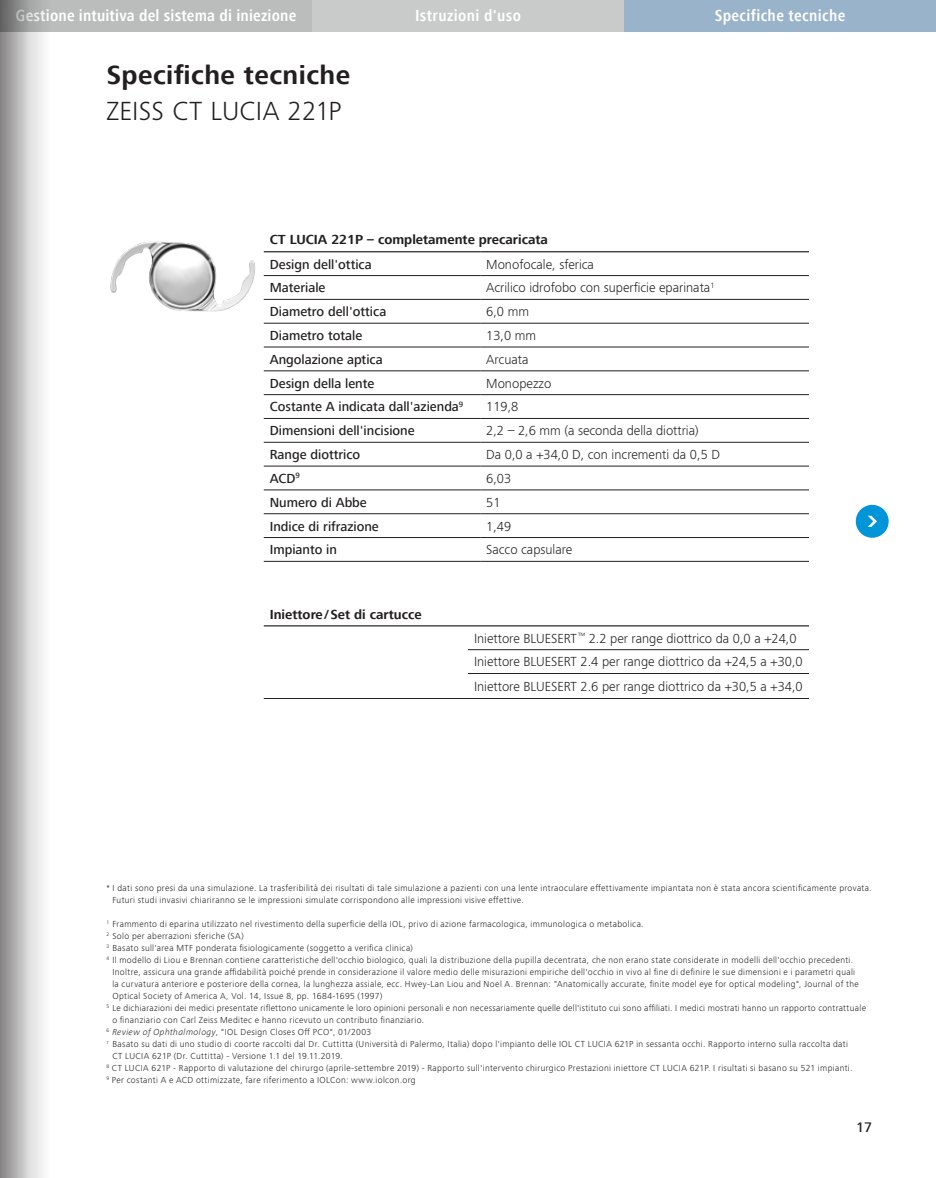
<style>
.page{position:relative;width:936px;height:1178px;background:#fff}
.page>*{position:absolute;margin:0;border:0;box-sizing:border-box;transform-origin:0 0}
.t1{font:700 27px "ZEISS Frutiger Next W1 G";letter-spacing:.015em;color:#231f20}
.t2{font:300 27px "ZEISS Frutiger Next W1 G";letter-spacing:.005em;color:#231f20}
.t3{font:700 condensed 16.5px "ZEISS Frutiger Next W1 G";letter-spacing:.015em;color:#fff}
.t4{font:500 14.25px "ZEISS Frutiger Next W1 G";color:#231f20}
.t5{font:300 13.5px/24.2px "ZEISS Frutiger Next W1 G";color:#231f20}
.t6{font:500 13.5px "ZEISS Frutiger Next W1 G";color:#231f20}
.t7{font:700 13.5px "ZEISS Frutiger Next W1 G";color:#231f20}
.t8{font:300 9px/12px "ZEISS Frutiger Next W1 G";letter-spacing:.04em;color:#231f20}
.s1{font-style:italic}
</style>
<div class="page">
<div style="left:624px;top:0;width:311px;height:32px;background:#99b3cb"></div>
<div style="left:0;top:0;width:624px;height:32px;background:linear-gradient(to bottom,#c3c4c4,#c3c4c4)"></div>
<div style="left:855px;top:505px;width:33px;height:33px;background:#0095d9;border-radius:50%"></div>
<svg style="left:868px;top:516px;width:8px;height:11px"></svg>
<img style="left:110px;top:241px;width:145px;height:71px">
<hr style="left:264px;top:275px;width:216px;height:1px;background:#231f20">
<hr style="left:480px;top:275px;width:370px;height:1px;background:#231f20">
<hr style="left:264px;top:299px;width:216px;height:1px;background:#231f20">
<hr style="left:480px;top:299px;width:370px;height:1px;background:#231f20">
<hr style="left:264px;top:251px;width:216px;height:1px;background:#231f20">
<hr style="left:480px;top:251px;width:370px;height:1px;background:#231f20">
<hr style="left:264px;top:323px;width:216px;height:1px;background:#231f20">
<hr style="left:480px;top:323px;width:370px;height:1px;background:#231f20">
<hr style="left:264px;top:347px;width:216px;height:1px;background:#231f20">
<hr style="left:480px;top:347px;width:370px;height:1px;background:#231f20">
<hr style="left:264px;top:371px;width:216px;height:1px;background:#231f20">
<hr style="left:480px;top:371px;width:370px;height:1px;background:#231f20">
<hr style="left:264px;top:394px;width:216px;height:1px;background:#231f20">
<hr style="left:480px;top:394px;width:370px;height:1px;background:#231f20">
<hr style="left:264px;top:418px;width:216px;height:1px;background:#231f20">
<hr style="left:480px;top:418px;width:370px;height:1px;background:#231f20">
<hr style="left:264px;top:442px;width:216px;height:1px;background:#231f20">
<hr style="left:480px;top:442px;width:370px;height:1px;background:#231f20">
<hr style="left:264px;top:466px;width:216px;height:1px;background:#231f20">
<hr style="left:480px;top:466px;width:370px;height:1px;background:#231f20">
<hr style="left:264px;top:490px;width:216px;height:1px;background:#231f20">
<hr style="left:480px;top:490px;width:370px;height:1px;background:#231f20">
<hr style="left:264px;top:513px;width:216px;height:1px;background:#231f20">
<hr style="left:480px;top:513px;width:370px;height:1px;background:#231f20">
<hr style="left:264px;top:537px;width:216px;height:1px;background:#231f20">
<hr style="left:480px;top:537px;width:370px;height:1px;background:#231f20">
<hr style="left:264px;top:561px;width:216px;height:1px;background:#231f20">
<hr style="left:480px;top:561px;width:370px;height:1px;background:#231f20">
<hr style="left:264px;top:698px;width:204px;height:1px;background:#231f20">
<hr style="left:468px;top:649px;width:370px;height:1px;background:#231f20">
<hr style="left:468px;top:673px;width:370px;height:1px;background:#231f20">
<hr style="left:468px;top:698px;width:370px;height:1px;background:#231f20">
<hr style="left:264px;top:625px;width:204px;height:1px;background:#231f20">
<hr style="left:468px;top:625px;width:370px;height:1px;background:#231f20">
<div style="left:809px;top:213px;width:42px;height:503px;background:#fff"></div>
<svg style="left:38px;top:0;width:27px;height:1178px"></svg>
<div style="left:0;top:0;width:38px;height:1178px;background:linear-gradient(to right,#858383,#f0f0f0)"></div>
<h2 class="t3" style="left:16px;top:6px;width:282px">Gestione intuitiva del sistema di iniezione</h2>
<h2 class="t3" style="left:415px;top:6px;width:107px">Istruzioni d'uso</h2>
<h2 class="t3" style="left:714px;top:6px;width:132px">Specifiche tecniche</h2>
<h1 class="t1" style="left:106px;top:60px;width:245px">Specifiche tecniche</h1>
<h1 class="t2" style="left:106px;top:92px;width:236px">ZEISS CT LUCIA 221P</h1>
<h3 class="t7" style="left:270px;top:232px;width:280px">CT LUCIA 221P – completamente precaricata</h3>
<h3 class="t6" style="left:270px;top:256px;width:103px">Design dell'ottica</h3>
<h3 class="t5" style="left:486px;top:251px;width:109px">Monofocale, sferica</h3>
<h3 class="t6" style="left:270px;top:280px;width:57px">Materiale</h3>
<h3 class="t5" style="left:486px;top:275px;width:230px">Acrilico idrofobo con superficie eparinata<sup>1</sup></h3>
<h3 class="t6" style="left:270px;top:304px;width:118px">Diametro dell'ottica</h3>
<h3 class="t5" style="left:486px;top:299px;width:44px">6,0 mm</h3>
<h3 class="t6" style="left:270px;top:328px;width:94px">Diametro totale</h3>
<h3 class="t5" style="left:486px;top:323px;width:52px">13,0 mm</h3>
<h3 class="t6" style="left:270px;top:352px;width:114px">Angolazione aptica</h3>
<h3 class="t5" style="left:486px;top:346px;width:44px">Arcuata</h3>
<h3 class="t6" style="left:270px;top:375px;width:106px">Design della lente</h3>
<h3 class="t5" style="left:486px;top:370px;width:67px">Monopezzo</h3>
<h3 class="t6" style="left:270px;top:399px;width:195px">Costante A indicata dall'azienda<sup>9</sup></h3>
<h3 class="t5" style="left:486px;top:394px;width:34px">119,8</h3>
<h3 class="t6" style="left:270px;top:423px;width:146px">Dimensioni dell'incisione</h3>
<h3 class="t5" style="left:486px;top:418px;width:214px">2,2 – 2,6 mm (a seconda della diottria)</h3>
<h3 class="t6" style="left:270px;top:447px;width:92px">Range diottrico</h3>
<h3 class="t5" style="left:486px;top:442px;width:235px">Da 0,0 a +34,0 D, con incrementi da 0,5 D</h3>
<h3 class="t6" style="left:270px;top:471px;width:32px">ACD<sup>9</sup></h3>
<h3 class="t5" style="left:486px;top:466px;width:27px">6,03</h3>
<h3 class="t6" style="left:270px;top:494px;width:98px">Numero di Abbe</h3>
<h3 class="t5" style="left:486px;top:489px;width:16px">51</h3>
<h3 class="t6" style="left:270px;top:518px;width:110px">Indice di rifrazione</h3>
<h3 class="t5" style="left:486px;top:513px;width:27px">1,49</h3>
<h3 class="t6" style="left:270px;top:542px;width:69px">Impianto in</h3>
<h3 class="t5" style="left:486px;top:537px;width:88px">Sacco capsulare</h3>
<h3 class="t7" style="left:270px;top:606px;width:153px">Iniettore/Set di cartucce</h3>
<h3 class="t5" style="left:474px;top:625px;width:330px">Iniettore BLUESERT<sup>™</sup> 2.2 per range diottrico da 0,0 a +24,0<br>Iniettore BLUESERT 2.4 per range diottrico da +24,5 a +30,0<br>Iniettore BLUESERT 2.6 per range diottrico da +30,5 a +34,0</h3>
<p class="t8" style="left:112px;top:882px;width:761px;text-indent:-6px">* I dati sono presi da una simulazione. La trasferibilità dei risultati di tale simulazione a pazienti con una lente intraoculare effettivamente impiantata non è stata ancora scientificamente provata.<br>Futuri studi invasivi chiariranno se le impressioni simulate corrispondono alle impressioni visive effettive.</p>
<p class="t8" style="left:106px;top:918px;width:539px"><sup>1</sup> Frammento di eparina utilizzato nel rivestimento della superficie della IOL, privo di azione farmacologica, immunologica o metabolica.</p>
<p class="t8" style="left:106px;top:930px;width:139px"><sup>2</sup> Solo per aberrazioni sferiche (SA)</p>
<p class="t8" style="left:106px;top:942px;width:308px"><sup>3</sup> Basato sull'area MTF ponderata fisiologicamente (soggetto a verifica clinica)</p>
<p class="t8" style="left:106px;top:954px;width:748px"><sup>4</sup> Il modello di Liou e Brennan contiene caratteristiche dell'occhio biologico, quali la distribuzione della pupilla decentrata, che non erano state considerate in modelli dell'occhio precedenti.</p>
<p class="t8" style="left:112px;top:966px;width:744px">Inoltre, assicura una grande affidabilità poiché prende in considerazione il valore medio delle misurazioni empiriche dell'occhio in vivo al fine di definire le sue dimensioni e i parametri quali</p>
<p class="t8" style="left:112px;top:978px;width:747px">la curvatura anteriore e posteriore della cornea, la lunghezza assiale, ecc. Hwey-Lan Liou and Noel A. Brennan: "Anatomically accurate, finite model eye for optical modeling", Journal of the</p>
<p class="t8" style="left:112px;top:990px;width:271px">Optical Society of America A, Vol. 14, Issue 8, pp. 1684-1695 (1997)</p>
<p class="t8" style="left:106px;top:1002px;width:761px"><sup>5</sup> Le dichiarazioni dei medici presentate riflettono unicamente le loro opinioni personali e non necessariamente quelle dell'istituto cui sono affiliati. I medici mostrati hanno un rapporto contrattuale</p>
<p class="t8" style="left:112px;top:1014px;width:313px">o finanziario con Carl Zeiss Meditec e hanno ricevuto un contributo finanziario.</p>
<p class="t8" style="left:106px;top:1026px;width:266px"><sup>6</sup> <span class="s1">Review of Ophthalmology</span>, "IOL Design Closes Off PCO", 01/2003</p>
<p class="t8" style="left:106px;top:1038px;width:743px"><sup>7</sup> Basato su dati di uno studio di coorte raccolti dal Dr. Cuttitta (Università di Palermo, Italia) dopo l'impianto delle IOL CT LUCIA 621P in sessanta occhi. Rapporto interno sulla raccolta dati</p>
<p class="t8" style="left:112px;top:1050px;width:232px">CT LUCIA 621P (Dr. Cuttitta) - Versione 1.1 del 19.11.2019.</p>
<p class="t8" style="left:106px;top:1062px;width:747px"><sup>8</sup> CT LUCIA 621P - Rapporto di valutazione del chirurgo (aprile-settembre 2019) - Rapporto sull'intervento chirurgico Prestazioni iniettore CT LUCIA 621P. I risultati si basano su 521 impianti.</p>
<p class="t8" style="left:106px;top:1074px;width:311px"><sup>9</sup> Per costanti A e ACD ottimizzate, fare riferimento a IOLCon: www.iolcon.org</p>
<h3 class="t4" style="left:856px;top:1119px;width:18px">17</h3>
</div>
